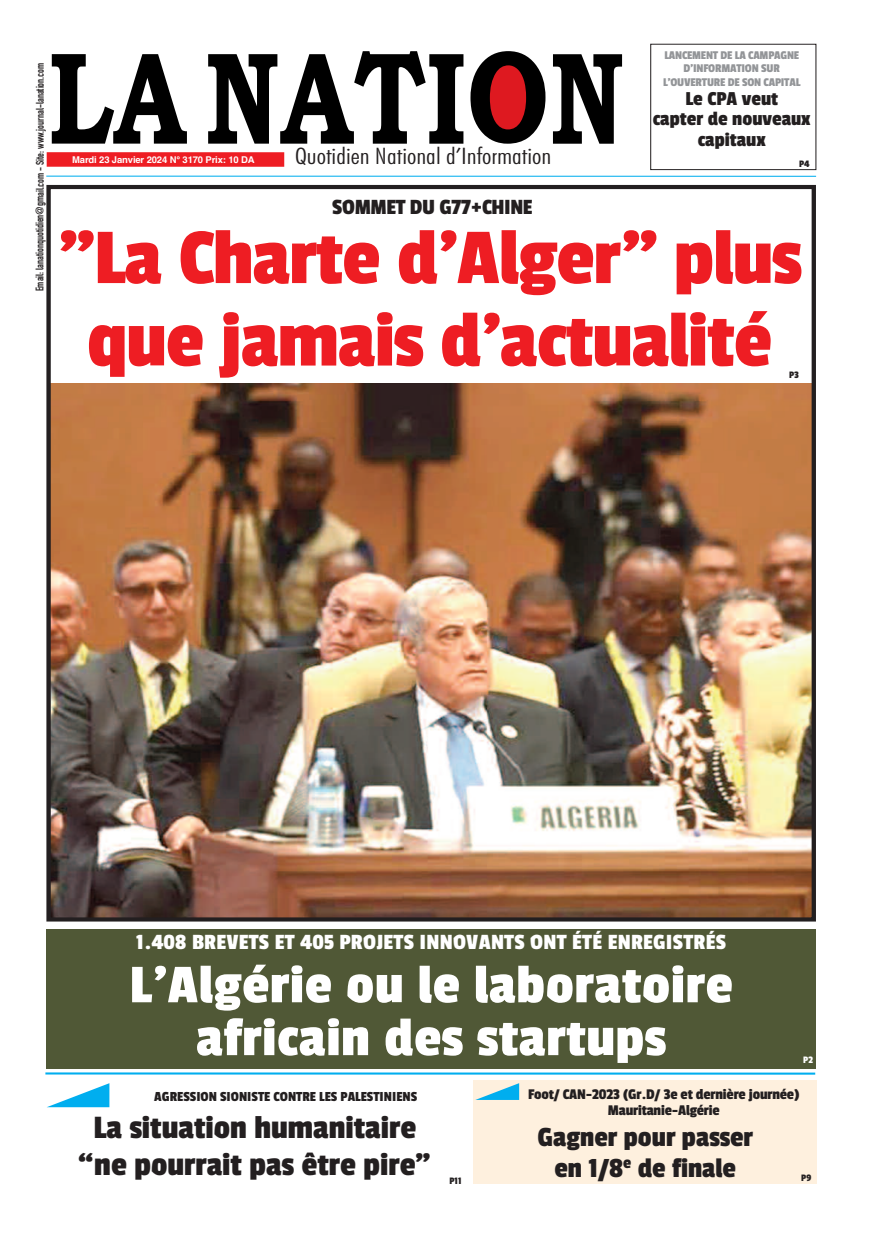
<style>
.page{position:relative;width:893px;height:1234px;background:#fff}
.page>*{position:absolute;margin:0;border:0;box-sizing:border-box;transform-origin:0 0}
.t1{font:82.35px/82.3px "Passion One";letter-spacing:-.01em;color:#ee1d23;text-align:center;scale:1.05 1}
.t2{font:57px/52.8px "Passion One";letter-spacing:.01em;color:#fff;text-align:center;scale:1.08 1}
.t3{font:34.2px/37.3px "Passion One";color:#231f20;text-align:center;scale:1.05 1}
.t4{font:28.95px/31px "Passion One";color:#231f20;text-align:center;scale:1.05 1}
.t5{font:22.8px "Passion One";letter-spacing:.01em;color:#fff;scale:1.06 1}
.t6{font:300 condensed 22.8px "Futura BT";color:#231f20;scale:1.21 1}
.t7{font:22.8px "Passion One";letter-spacing:-.015em;color:#231f20;scale:1.05 1}
.t8{font:20.7px/20.7px "Passion One";color:#231f20;text-align:center;scale:1.05 1}
.t9{font:15.6px/16.5px "Passion One";letter-spacing:-.01em;color:#231f20;text-align:center;scale:1.05 1}
.t10{font:14.55px "Passion One";color:#231f20;scale:1.05 1}
.t11{font:12.45px/13.5px "Passion One";letter-spacing:-.015em;color:#939598;text-align:center;scale:1.05 1}
.t12{font:700 10.8px "DIN Condensed";color:#231f20;scale:.95 1}
.t13{font:10.35px "Passion One";color:#231f20;scale:1.05 1}
.t14{font:10.35px "Passion One";color:#fff;scale:1.05 1}
.t15{font:700 9.3px "Helvetica";letter-spacing:-.015em;color:#fff}
</style>
<div class="page">
<div style="left:46px;top:929px;width:770px;height:139px;background:#505836"></div>
<img style="left:51px;top:383px;width:760px;height:533px">
<div style="left:46px;top:185px;width:770px;height:736px;border:4px solid #231f20"></div>
<div style="left:473px;top:1079px;width:344px;height:104px;background:#fef0de"></div>
<div style="left:47px;top:152px;width:237px;height:15px;background:#ee1d23"></div>
<svg style="left:52px;top:54px;width:135px;height:90px"></svg>
<svg style="left:208px;top:51px;width:255px;height:93px"></svg>
<svg style="left:470px;top:51px;width:75px;height:93px"></svg>
<svg style="left:553px;top:54px;width:69px;height:90px"></svg>
<hr style="left:46px;top:175px;width:770px;height:2px;background:#00aeef">
<div style="left:650px;top:44px;width:166px;height:126px;border:1px solid #231f20"></div>
<svg style="left:50px;top:1083px;width:59px;height:23px"></svg>
<svg style="left:478px;top:1083px;width:41px;height:16px"></svg>
<hr style="left:45px;top:1072px;width:770px;height:2px;background:#00aeef">
<p class="t12" style="left:34px;top:291px;width:242px;rotate:-90deg">Email: lanationquotidien@gmail.com - Site: www.journal-lanation.com</p>
<p class="t15" style="left:72px;top:154px;width:184px">Mardi 23 Janvier 2024 N° 3170 Prix: 10 DA</p>
<h3 class="t6" style="left:295px;top:143px;width:213px">Quotidien National d’Information</h3>
<p class="t11" style="left:663px;top:48px;width:132px">LANCEMENT DE LA CAMPAGNE<br>D’INFORMATION SUR<br>L’OUVERTURE DE SON CAPITAL</p>
<h3 class="t8" style="left:653px;top:87px;width:152px">Le CPA veut<br>capter de nouveaux capitaux</h3>
<p class="t13" style="left:799px;top:159px;width:11px">P4</p>
<h3 class="t7" style="left:332px;top:195px;width:192px">SOMMET DU G77+CHINE</h3>
<h1 class="t1" style="left:57px;top:215px;width:711px">"La Charte d'Alger" plus que jamais d’actualité</h1>
<p class="t13" style="left:789px;top:369px;width:11px">P3</p>
<h3 class="t5" style="left:136px;top:930px;width:558px">1.408 BREVETS ET 405 PROJETS INNOVANTS ONT ÉTÉ ENREGISTRÉS</h3>
<h2 class="t2" style="left:129px;top:957px;width:560px">L’Algérie ou le laboratoire africain des startups</h2>
<p class="t14" style="left:803px;top:1054px;width:11px">P2</p>
<h3 class="t10" style="left:154px;top:1088px;width:252px">AGRESSION SIONISTE CONTRE LES PALESTINIENS</h3>
<h3 class="t3" style="left:79px;top:1108px;width:337px">La situation humanitaire “ne pourrait pas être pire”</h3>
<p class="t13" style="left:450px;top:1174px;width:13px">P11</p>
<h3 class="t9" style="left:528px;top:1085px;width:260px">Foot/ CAN-2023 (Gr.D/ 3e et dernière journée)<br>Mauritanie-Algérie</h3>
<h3 class="t4" style="left:537px;top:1121px;width:207px">Gagner pour passer en 1/8<sup>e</sup> de finale</h3>
<p class="t13" style="left:801px;top:1171px;width:11px">P9</p>
</div>
